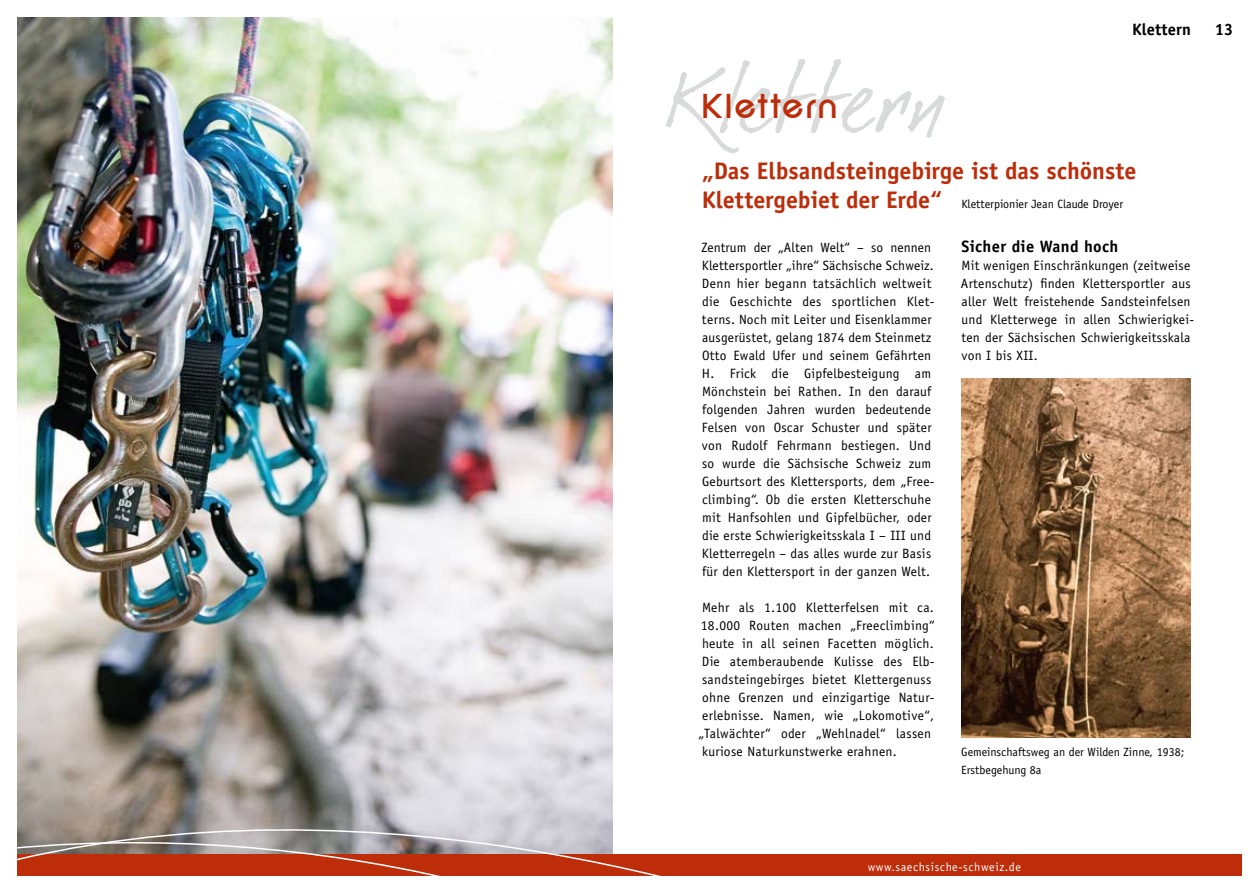
<style>
.page{position:relative;width:1259px;height:893px;background:#fff}
.page>*{position:absolute;margin:0;border:0;box-sizing:border-box;transform-origin:0 0}
.t1{font:700 36px "SF New Republic";letter-spacing:.04em;color:#bd2d0a}
.t2{font:700 24px "Officina Sans";color:#bd2d0a}
.t3{font:700 16.5px "Officina Sans";letter-spacing:.02em;color:#000}
.t4{font:13.5px/18px "Officina Sans";letter-spacing:.02em;color:#000}
.t5{font:12px/18px "Officina Sans";color:#000}
.t6{font:12px "Officina Sans";letter-spacing:.05em;color:#fff}
.s1{font-weight:700;font-size:24px;color:#bd2d0a}
</style>
<div class="page">
<img style="left:17px;top:17px;width:595px;height:747px">
<img style="left:961px;top:378px;width:230px;height:360px">
<div style="left:17px;top:855px;width:1225px;height:21px;background:#bd2d0a"></div>
<svg style="left:506px;top:764px;width:329px;height:112px"></svg>
<svg style="left:17px;top:754px;width:489px;height:122px"></svg>
<svg style="left:666px;top:59px;width:279px;height:94px"></svg>
<h1 class="t1" style="left:701px;top:86px;width:138px">Klettern</h1>
<p class="t3" style="left:1132px;top:19px;width:60px">Klettern</p>
<p class="t3" style="left:1215px;top:19px;width:20px">13</p>
<h2 class="t2" style="left:702px;top:156px;width:436px">„Das Elbsandsteingebirge ist das schönste</h2>
<p class="t5" style="left:702px;top:195px;width:423px"><span class="s1">Klettergebiet der Erde“</span> Kletterpionier Jean Claude Droyer</p>
<p class="t4" style="left:701px;top:239px;width:235px">Zentrum der „Alten Welt“ – so nennen Klettersportler „ihre“ Sächsische Schweiz.<br>Denn hier begann tatsächlich weltweit die Geschichte des sportlichen Klet&shy;terns. Noch mit Leiter und Eisenklammer ausgerüstet, gelang 1874 dem Steinmetz Otto Ewald Ufer und seinem Gefährten H. Frick die Gipfelbesteigung am Mönchstein bei Rathen. In den darauf folgenden Jahren wurden bedeutende Felsen von Oscar Schuster und später von Rudolf Fehrmann bestiegen. Und so wurde die Sächsische Schweiz zum Geburtsort des Klettersports, dem „Free&shy;climbing“. Ob die ersten Kletterschuhe mit Hanfsohlen und Gipfelbücher, oder die erste Schwierigkeitsskala I – III und Kletterregeln – das alles wurde zur Basis für den Klettersport in der ganzen Welt.</p>
<p class="t4" style="left:698px;top:599px;width:238px">Mehr als 1.100 Kletterfelsen mit ca.<br>18.000 Routen machen „Freeclimbing“ heute in all seinen Facetten möglich.<br>Die atemberaubende Kulisse des Elb&shy;sandsteingebirges bietet Klettergenuss ohne Grenzen und einzigartige Natur&shy;erlebnisse. Namen, wie „Lokomotive“, „Talwächter“ oder „Wehlnadel“ lassen kuriose Naturkunstwerke erahnen.</p>
<p class="t3" style="left:961px;top:236px;width:158px">Sicher die Wand hoch</p>
<p class="t4" style="left:961px;top:257px;width:235px">Mit wenigen Einschränkungen (zeitweise Artenschutz) finden Klettersportler aus aller Welt freistehende Sandsteinfelsen und Kletterwege in allen Schwierigkei&shy;ten der Sächsischen Schwierigkeitsskala von I bis XII.</p>
<p class="t5" style="left:961px;top:742px;width:224px">Gemeinschaftsweg an der Wilden Zinne, 1938;<br>Erstbegehung 8a</p>
<p class="t6" style="left:868px;top:860px;width:155px">www.saechsische-schweiz.de</p>
</div>
